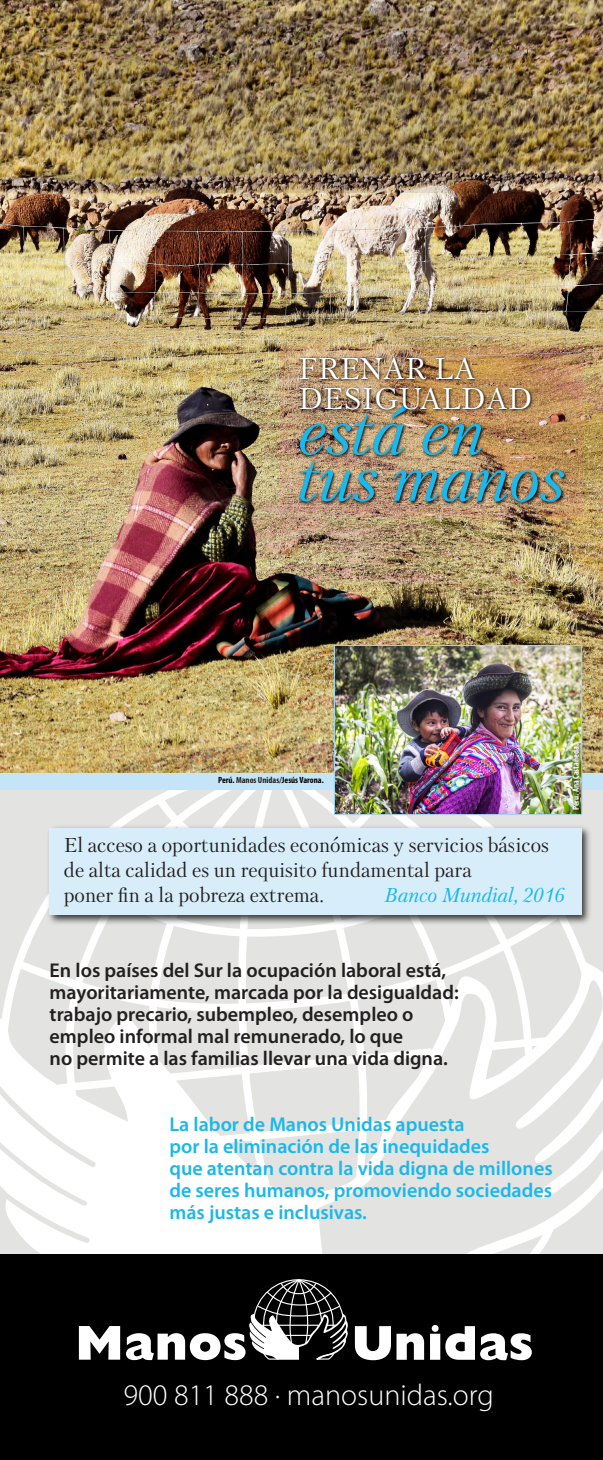
<style>
.page{position:relative;width:603px;height:1460px;background:#fff}
.page>*{position:absolute;margin:0;border:0;box-sizing:border-box;transform-origin:0 0}
.t1{font:italic 64.35px "Petersburg";color:#1ab8eb}
.t2{font:300 30px "Myriad Pro";color:#fff}
.t3{font:29.95px "Petersburg";letter-spacing:.01em;color:#fff}
.t4{font:600 20px/22px "Myriad Pro";color:#231f20}
.t5{font:600 20px/22px "Myriad Pro";color:#1ab8eb;text-align:justify}
.t6{font:20px "Petersburg";color:#231f20}
.t7{font:italic 20px "Petersburg";color:#1ab8eb}
.t8{font:700 condensed 9px "Myriad Pro";color:#000}
.t9{font:700 condensed 9px "Myriad Pro";color:#fff}
.s1{color:#231f20}
</style>
<div class="page">
<svg style="left:0;top:789px;width:594px;height:171px;background:#e4e4e4"></svg>
<svg style="left:151px;top:789px;width:246px;height:36px"></svg>
<svg style="left:12px;top:905px;width:554px;height:55px"></svg>
<svg style="left:0;top:960px;width:602px;height:294px;fill:#e3e3e2"></svg>
<div style="left:0;top:744px;width:602px;height:45px;background:#c4e5f8"></div>
<img style="left:0;top:0;width:602px;height:772px">
<img style="left:46px;top:825px;width:546px;height:101px">
<div style="left:50px;top:828px;width:531px;height:86px;background:#d7eefa"></div>
<div style="left:0;top:1254px;width:602px;height:206px;background:#000"></div>
<svg style="left:79px;top:1326px;width:41px;height:34px"></svg>
<svg style="left:355px;top:1326px;width:69px;height:34px"></svg>
<svg style="left:430px;top:1325px;width:44px;height:35px"></svg>
<svg style="left:480px;top:1333px;width:51px;height:27px"></svg>
<svg style="left:126px;top:1279px;width:222px;height:81px"></svg>
<img style="left:336px;top:647px;width:244px;height:166px">
<div style="left:334px;top:645px;width:248px;height:170px;border:1px solid #9fd7f4"></div>
<div style="left:82px;top:11px;width:431px;height:182px;background:#000;opacity:.09"></div>
<img style="left:267px;top:394px;width:335px;height:160px">
<img style="left:287px;top:349px;width:302px;height:91px">
<img style="left:513px;top:741px;width:89px;height:121px">
<p class="t3" style="left:298px;top:356px;width:178px">FRENAR LA</p>
<p class="t3" style="left:298px;top:386px;width:235px">DESIGUALDAD</p>
<p class="t1" style="left:298px;top:404px;width:187px">está en</p>
<p class="t1" style="left:298px;top:451px;width:267px">tus manos</p>
<p class="t8" style="left:218px;top:777px;width:107px">Perú. <span class="s1">Manos Unidas/</span>Jesús Varona.</p>
<p class="t9" style="left:572px;top:810px;width:68px;rotate:-90deg">Perú. Ana Castañeda.</p>
<p class="t6" style="left:64px;top:836px;width:486px">El acceso a oportunidades económicas y servicios básicos</p>
<p class="t6" style="left:64px;top:861px;width:409px">de alta calidad es un requisito fundamental para</p>
<p class="t6" style="left:64px;top:886px;width:261px">poner fin a la pobreza extrema.</p>
<p class="t7" style="left:384px;top:886px;width:182px">Banco Mundial, 2016</p>
<p class="t4" style="left:50px;top:961px;width:410px">En los países del Sur la ocupación laboral está, mayoritariamente, marcada por la desigualdad: trabajo precario, subempleo, desempleo o</p>
<p class="t4" style="left:50px;top:1027px;width:355px">empleo informal mal remunerado, lo que</p>
<p class="t4" style="left:50px;top:1049px;width:399px">no permite a las familias llevar una vida digna.</p>
<p class="t5" style="left:169px;top:1114px;width:296px">La labor de Manos Unidas apuesta</p>
<p class="t5" style="left:169px;top:1136px;width:321px">por la eliminación de las inequidades</p>
<p class="t5" style="left:169px;top:1158px;width:384px">que atentan contra la vida digna de millones de seres humanos, promoviendo sociedades más justas e inclusivas.</p>
<p class="t2" style="left:123px;top:1383px;width:371px">900 811 888 · manosunidas.org</p>
</div>
